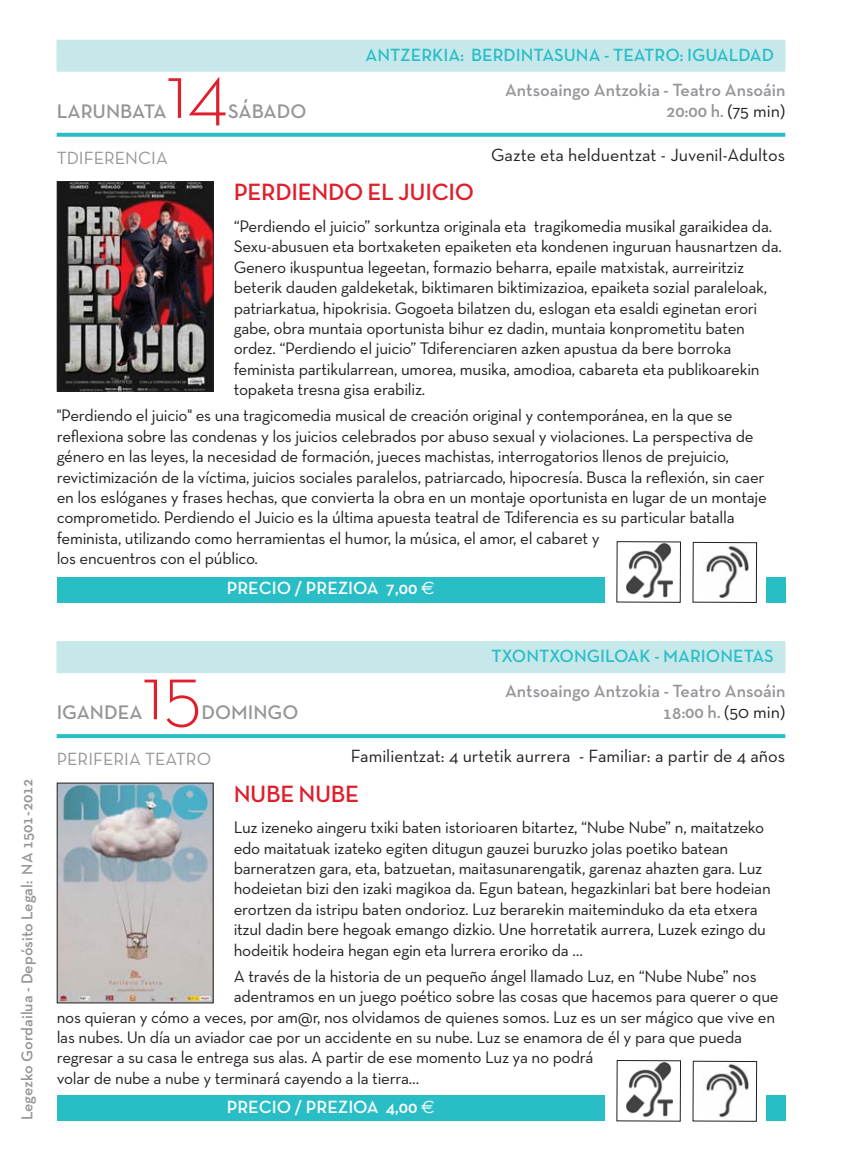
<style>
.page{position:relative;width:842px;height:1163px;background:#fff}
.page>*{position:absolute;margin:0;border:0;box-sizing:border-box;transform-origin:0 0}
.t1{font:300 80px "Neutra Text";color:#df1f2b}
.t2{font:600 24px "Neutra Text TF";letter-spacing:-.015em;color:#df1f2b}
.t3{font:600 20px "Neutra Text TF";color:#939598}
.t4{font:600 18px "Neutra Text TF";color:#29bec6}
.t5{font:600 18px/21.6px "Neutra Text TF";color:#939598;text-align:right}
.t6{font:18px "Neutra Text";color:#231f20}
.t7{font:600 18px "Neutra Text TF";color:#fff}
.t8{font:18px "Neutra Text";color:#939598}
.t9{font:17px/20.4px "Neutra Text";letter-spacing:-.015em;color:#231f20}
.t10{font:600 16px "Neutra Text TF";color:#939598}
.s1{font-family:"Neutra Text";font-weight:400;color:#231f20}
.s2{font-family:"Euro Sans";font-weight:400}
</style>
<div class="page">
<img style="left:59px;top:784px;width:153px;height:217px">
<div style="left:57px;top:782px;width:157px;height:221px;border:1px solid #231f20"></div>
<svg style="left:57px;top:734px;width:728px;height:4px;background:#2fc0c7"></svg>
<div style="left:57px;top:643px;width:728px;height:30px;background:#c7e8eb"></div>
<div style="left:57px;top:641px;width:728px;height:30px;background:#c7e8eb"></div>
<img style="left:626px;top:1062px;width:47px;height:56px">
<div style="left:616px;top:1059px;width:65px;height:62px;border:1px solid #231f20"></div>
<img style="left:705px;top:1064px;width:44px;height:52px">
<div style="left:692px;top:1060px;width:65px;height:61px;border:1px solid #231f20"></div>
<div style="left:57px;top:1095px;width:548px;height:25px;background:#29bec6"></div>
<div style="left:766px;top:1095px;width:19px;height:25px;background:#29bec6"></div>
<img style="left:59px;top:183px;width:153px;height:206px">
<div style="left:57px;top:181px;width:157px;height:210px;border:1px solid #231f20"></div>
<svg style="left:57px;top:133px;width:728px;height:4px;background:#34c1c9"></svg>
<div style="left:57px;top:42px;width:728px;height:30px;background:#c7e8eb"></div>
<div style="left:57px;top:40px;width:728px;height:30px;background:#c7e8eb"></div>
<img style="left:626px;top:544px;width:47px;height:55px">
<div style="left:616px;top:541px;width:65px;height:61px;border:1px solid #231f20"></div>
<img style="left:705px;top:545px;width:44px;height:52px">
<div style="left:692px;top:542px;width:65px;height:61px;border:1px solid #231f20"></div>
<div style="left:57px;top:576px;width:548px;height:26px;background:#29bec6"></div>
<div style="left:766px;top:576px;width:19px;height:26px;background:#29bec6"></div>
<p class="t4" style="left:366px;top:48px;width:410px">ANTZERKIA: BERDINTASUNA - TEATRO: IGUALDAD</p>
<p class="t4" style="left:119px;top:50px;width:657px">UMOREZKO KONTZERTUA EUSKARAZ - CONCIERTO HUMORISTICO EN EUSKERA</p>
<p class="t5" style="left:505px;top:80px;width:282px">Antsoaingo Antzokia - Teatro Ansoáin<br>20:00 h. <span class="s1">(75 min)</span></p>
<h1 class="t1" style="left:167px;top:42px;width:63px">14</h1>
<p class="t3" style="left:228px;top:103px;width:80px">SÁBADO</p>
<p class="t3" style="left:57px;top:103px;width:111px">LARUNBATA</p>
<p class="t8" style="left:57px;top:150px;width:113px">TDIFERENCIA</p>
<p class="t6" style="left:491px;top:148px;width:296px">Gazte eta helduentzat - Juvenil-Adultos</p>
<h2 class="t2" style="left:234px;top:183px;width:242px">PERDIENDO EL JUICIO</h2>
<p class="t9" style="left:234px;top:217px;width:550px">“Perdiendo el juicio” sorkuntza originala eta tragikomedia musikal garaikidea da.<br>Sexu-abusuen eta bortxaketen epaiketen eta kondenen inguruan hausnartzen da.<br>Genero ikuspuntua legeetan, formazio beharra, epaile matxistak, aurreiritziz beterik dauden galdeketak, biktimaren biktimizazioa, epaiketa sozial paraleloak, patriarkatua, hipokrisia. Gogoeta bilatzen du, eslogan eta esaldi eginetan erori gabe, obra muntaia oportunista bihur ez dadin, muntaia konprometitu baten ordez. “Perdiendo el juicio” Tdiferenciaren azken apustua da bere borroka feminista partikularrean, umorea, musika, amodioa, cabareta eta publikoarekin topaketa tresna gisa erabiliz.</p>
<p class="t9" style="left:57px;top:407px;width:712px">"Perdiendo el juicio" es una tragicomedia musical de creación original y contemporánea, en la que se reflexiona sobre las condenas y los juicios celebrados por abuso sexual y violaciones. La perspectiva de género en las leyes, la necesidad de formación, jueces machistas, interrogatorios llenos de prejuicio, revictimización de la víctima, juicios sociales paralelos, patriarcado, hipocresía. Busca la reflexión, sin caer en los eslóganes y frases hechas, que convierta la obra en un montaje oportunista en lugar de un montaje comprometido. Perdiendo el Juicio es la última apuesta teatral de Tdiferencia es su particular batalla feminista, utilizando como herramientas el humor, la música, el amor, el cabaret y<br>los encuentros con el público.</p>
<p class="t7" style="left:227px;top:581px;width:209px">PRECIO / PREZIOA 7,00 <span class="s2">€</span></p>
<p class="t10" style="left:21px;top:1120px;width:343px;rotate:-90deg">Legezko Gordailua - Depósito Legal: NA 1501-2012</p>
<h1 class="t1" style="left:143px;top:643px;width:60px">15</h1>
<p class="t3" style="left:202px;top:704px;width:98px">DOMINGO</p>
<p class="t3" style="left:57px;top:704px;width:87px">IGANDEA</p>
<p class="t4" style="left:491px;top:649px;width:284px">TXONTXONGILOAK - MARIONETAS</p>
<p class="t5" style="left:505px;top:681px;width:282px">Antsoaingo Antzokia - Teatro Ansoáin<br>18:00 h. <span class="s1">(50 min)</span></p>
<p class="t8" style="left:57px;top:751px;width:156px">PERIFERIA TEATRO</p>
<p class="t6" style="left:351px;top:749px;width:436px">Familientzat: 4 urtetik aurrera - Familiar: a partir de 4 años</p>
<h2 class="t2" style="left:234px;top:784px;width:127px">NUBE NUBE</h2>
<p class="t9" style="left:234px;top:818px;width:539px">Luz izeneko aingeru txiki baten istorioaren bitartez, “Nube Nube” n, maitatzeko edo maitatuak izateko egiten ditugun gauzei buruzko jolas poetiko batean barneratzen gara, eta, batzuetan, maitasunarengatik, garenaz ahazten gara. Luz hodeietan bizi den izaki magikoa da. Egun batean, hegazkinlari bat bere hodeian erortzen da istripu baten ondorioz. Luz berarekin maiteminduko da eta etxera itzul dadin bere hegoak emango dizkio. Une horretatik aurrera, Luzek ezingo du hodeitik hodeira hegan egin eta lurrera eroriko da …</p>
<p class="t9" style="left:234px;top:967px;width:524px">A través de la historia de un pequeño ángel llamado Luz, en “Nube Nube” nos</p>
<p class="t9" style="left:234px;top:987px;width:546px">adentramos en un juego poético sobre las cosas que hacemos para querer o que</p>
<p class="t9" style="left:57px;top:1007px;width:720px">nos quieran y cómo a veces, por am@r, nos olvidamos de quienes somos. Luz es un ser mágico que vive en</p>
<p class="t9" style="left:57px;top:1028px;width:687px">las nubes. Un día un aviador cae por un accidente en su nube. Luz se enamora de él y para que pueda</p>
<p class="t9" style="left:57px;top:1048px;width:538px">regresar a su casa le entrega sus alas. A partir de ese momento Luz ya no podrá</p>
<p class="t9" style="left:57px;top:1069px;width:364px">volar de nube a nube y terminará cayendo a la tierra…</p>
<p class="t7" style="left:227px;top:1099px;width:209px">PRECIO / PREZIOA 4,00 <span class="s2">€</span></p>
</div>
